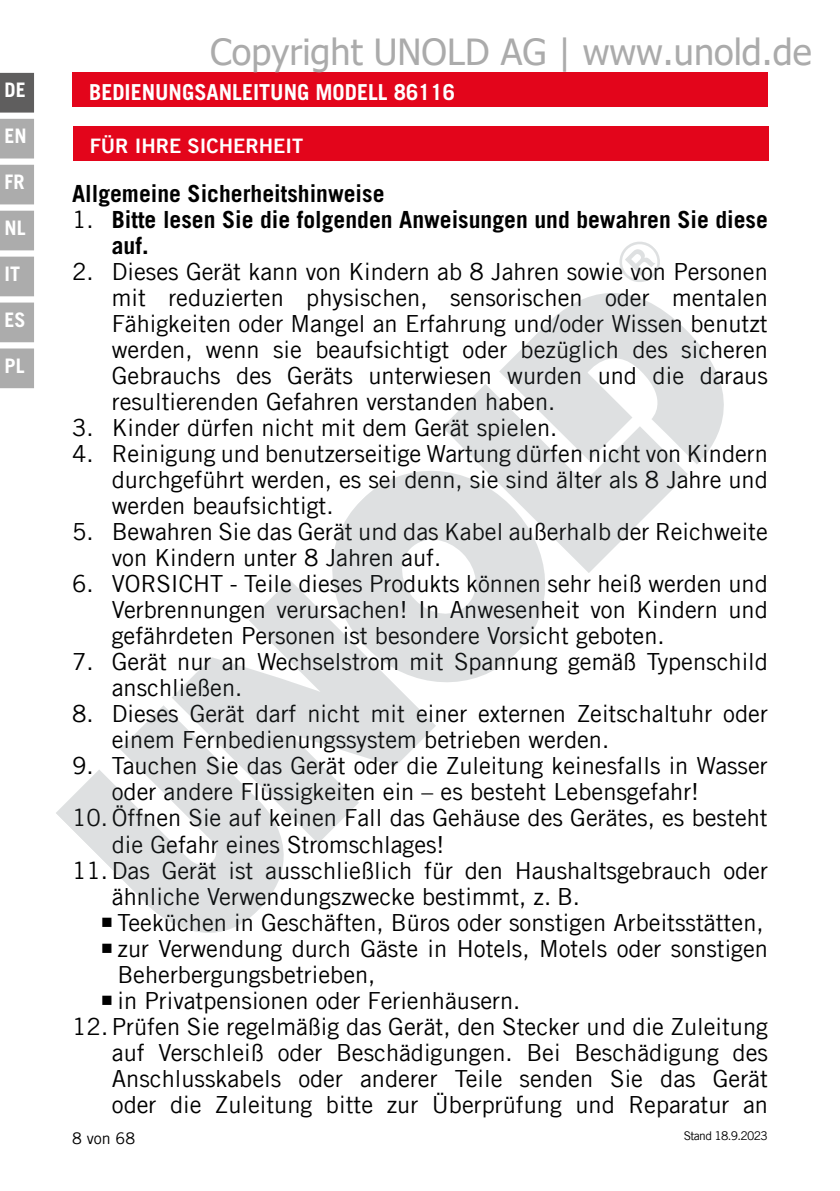
<style>
.page{position:relative;width:840px;height:1191px;background:#fff}
.page>*{position:absolute;margin:0;border:0;box-sizing:border-box;transform-origin:0 0}
.t1{font:36px "Tahoma";color:#ababab}
.t2{font:23.6px/26px "Trade Gothic LT Com";color:#000;text-align:justify}
.t3{font:700 23.6px/26px "Trade Gothic LT Com";color:#000}
.t4{font:700 22px "Trade Gothic LT Com";color:#fff}
.t5{font:20px "Trade Gothic LT Com Bd 2";color:#fff}
.t6{font:700 20px "Trade Gothic LT Com";color:#fff}
.t7{font:16px "Trade Gothic LT Com";color:#000}
.t8{font:12px "Trade Gothic LT Com";letter-spacing:-.055em;color:#000}
.s1{font-weight:400}
</style>
<div class="page">
<div style="left:0;top:73px;width:34px;height:40px;background:#5f5e5e"></div>
<div style="left:0;top:119px;width:34px;height:39px;background:#acacac"></div>
<div style="left:0;top:165px;width:34px;height:39px;background:#acacac"></div>
<div style="left:0;top:211px;width:34px;height:39px;background:#acacac"></div>
<div style="left:0;top:257px;width:34px;height:39px;background:#acacac"></div>
<div style="left:0;top:302px;width:34px;height:40px;background:#acacac"></div>
<div style="left:0;top:348px;width:34px;height:40px;background:#acacac"></div>
<div style="left:72px;top:72px;width:695px;height:34px;background:#e3051b"></div>
<div style="left:73px;top:126px;width:695px;height:34px;background:#e3051b"></div>
<svg style="left:543px;top:293px;width:181px;height:182px;fill:#dee0e1"></svg>
<svg style="left:442px;top:328px;width:245px;height:245px;fill:#dee0e1"></svg>
<svg style="left:332px;top:428px;width:255px;height:254px;fill:#dee0e1"></svg>
<svg style="left:172px;top:579px;width:264px;height:264px;fill:#dee0e1"></svg>
<svg style="left:56px;top:702px;width:260px;height:231px;fill:#dee0e1"></svg>
<svg style="left:619px;top:241px;width:41px;height:41px"></svg>
<svg style="left:102px;top:917px;width:9px;height:9px"></svg>
<p class="t6" style="left:5px;top:78px;width:23px">DE</p>
<p class="t6" style="left:5px;top:124px;width:24px">EN</p>
<p class="t6" style="left:5px;top:170px;width:22px">FR</p>
<p class="t6" style="left:5px;top:216px;width:23px">NL</p>
<p class="t6" style="left:5px;top:262px;width:17px">IT</p>
<p class="t6" style="left:5px;top:308px;width:23px">ES</p>
<p class="t6" style="left:5px;top:353px;width:22px">PL</p>
<h1 class="t1" style="left:210px;top:27px;width:602px">Copyright UNOLD AG | www.unold.de</h1>
<p class="t4" style="left:89px;top:79px;width:367px">BEDIENUNGSANLEITUNG MODELL 86116</p>
<p class="t5" style="left:90px;top:133px;width:215px">FÜR IHRE SICHERHEIT</p>
<p class="t3" style="left:72px;top:180px;width:314px">Allgemeine Sicherheitshinweise</p>
<p class="t3" style="left:112px;top:206px;width:657px;text-indent:-40px"><span class="s1">1.</span> Bitte lesen Sie die folgenden Anweisungen und bewahren Sie diese auf.</p>
<p class="t2" style="left:112px;top:258px;width:657px;text-indent:-40px">2. Dieses Gerät kann von Kindern ab 8 Jahren sowie von Personen mit reduzierten physischen, sensorischen oder mentalen Fähigkeiten oder Mangel an Erfahrung und/oder Wissen benutzt werden, wenn sie beaufsichtigt oder bezüglich des sicheren Gebrauchs des Geräts unterwiesen wurden und die daraus resultierenden Gefahren verstanden haben.</p>
<p class="t2" style="left:72px;top:414px;width:486px">3. Kinder dürfen nicht mit dem Gerät spielen.</p>
<p class="t2" style="left:112px;top:440px;width:657px;text-indent:-40px">4. Reinigung und benutzerseitige Wartung dürfen nicht von Kindern durchgeführt werden, es sei denn, sie sind älter als 8 Jahre und werden beaufsichtigt.</p>
<p class="t2" style="left:112px;top:518px;width:657px;text-indent:-40px">5. Bewahren Sie das Gerät und das Kabel außerhalb der Reichweite von Kindern unter 8 Jahren auf.</p>
<p class="t2" style="left:112px;top:570px;width:657px;text-indent:-40px">6. VORSICHT - Teile dieses Produkts können sehr heiß werden und Verbrennungen verursachen! In Anwesenheit von Kindern und gefährdeten Personen ist besondere Vorsicht geboten.</p>
<p class="t2" style="left:112px;top:648px;width:657px;text-indent:-40px">7. Gerät nur an Wechselstrom mit Spannung gemäß Typenschild anschließen.</p>
<p class="t2" style="left:112px;top:700px;width:657px;text-indent:-40px">8. Dieses Gerät darf nicht mit einer externen Zeitschaltuhr oder einem Fernbedienungssystem betrieben werden.</p>
<p class="t2" style="left:112px;top:752px;width:657px;text-indent:-40px">9. Tauchen Sie das Gerät oder die Zuleitung keinesfalls in Wasser oder andere Flüssigkeiten ein – es besteht Lebensgefahr!</p>
<p class="t2" style="left:72px;top:804px;width:696px">10. Öffnen Sie auf keinen Fall das Gehäuse des Gerätes, es besteht</p>
<p class="t2" style="left:112px;top:830px;width:334px">die Gefahr eines Stromschlages!</p>
<p class="t2" style="left:72px;top:857px;width:697px">11.Das Gerät ist ausschließlich für den Haushaltsgebrauch oder</p>
<p class="t2" style="left:112px;top:883px;width:469px">ähnliche Verwendungszwecke bestimmt, z. B.</p>
<p class="t2" style="left:117px;top:909px;width:647px">Teeküchen in Geschäften, Büros oder sonstigen Arbeitsstätten,</p>
<p class="t2" style="left:117px;top:935px;width:651px">zur Verwendung durch Gäste in Hotels, Motels oder sonstigen</p>
<p class="t2" style="left:117px;top:961px;width:259px">Beherbergungsbetrieben,</p>
<p class="t2" style="left:117px;top:987px;width:404px">in Privatpensionen oder Ferienhäusern.</p>
<p class="t2" style="left:112px;top:1013px;width:657px;text-indent:-40px">12. Prüfen Sie regelmäßig das Gerät, den Stecker und die Zuleitung auf Verschleiß oder Beschädigungen. Bei Beschädigung des Anschlusskabels oder anderer Teile senden Sie das Gerät oder die Zuleitung bitte zur Überprüfung und Reparatur an</p>
<p class="t7" style="left:72px;top:1128px;width:65px">8 von 68</p>
<p class="t8" style="left:683px;top:1128px;width:85px">Stand 18.9.2023</p>
</div>
